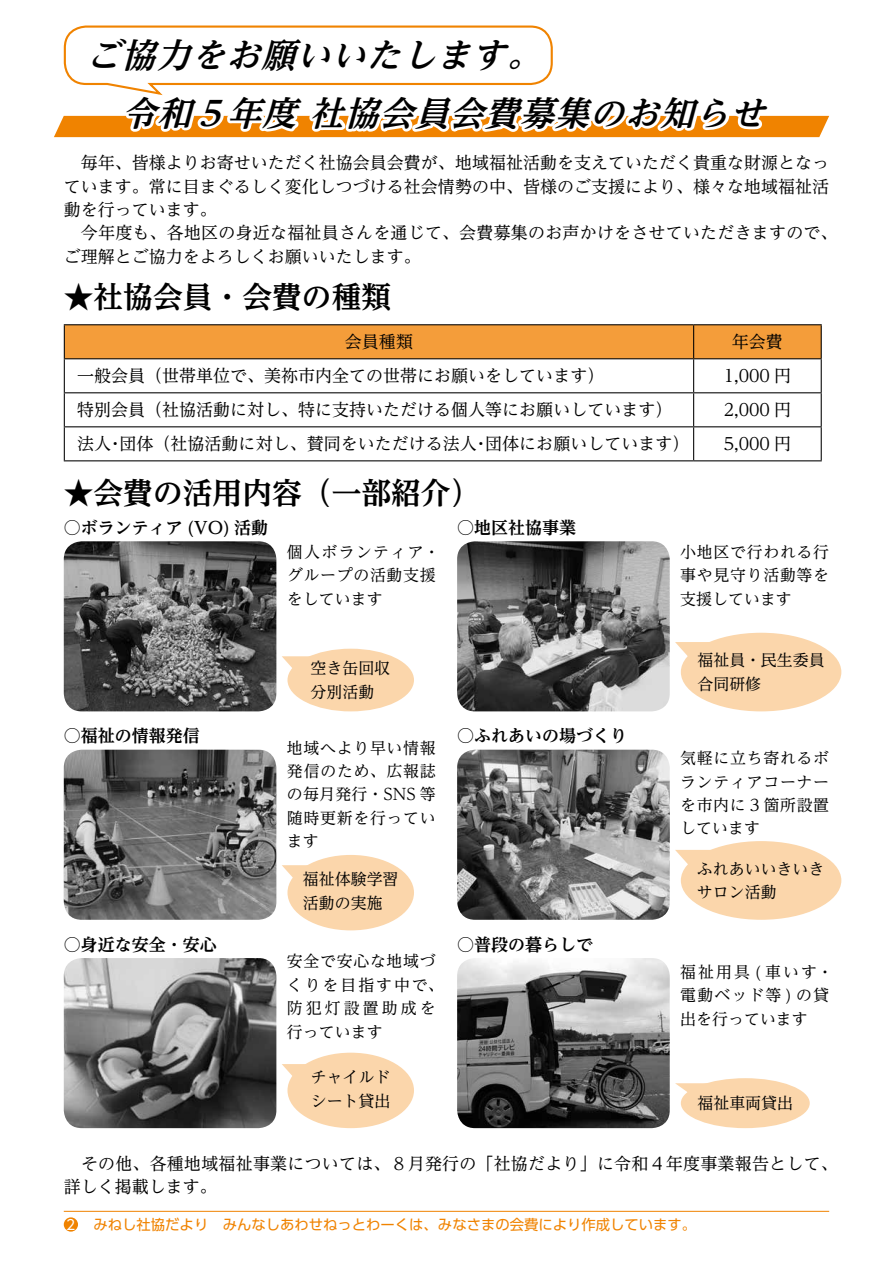
<style>
.page{position:relative;width:893px;height:1263px;background:#fff}
.page>*{position:absolute;margin:0;border:0;box-sizing:border-box;transform-origin:0 0}
.t1{font:italic 700 34.05px "UD Reimin Pro";color:#000}
.t2{font:700 29.7px "UD Reimin Pro";color:#000}
.t3{font:16.95px/23.4px "UD Reimin Pro";color:#000}
.t4{font:700 16.95px "UD Reimin Pro";color:#000}
.t5{font:15.9px/23.4px "UD Reimin Pro";letter-spacing:.04em;color:#000;text-align:justify}
.t6{font:15.9px/23.4px "UD Reimin Pro";color:#000}
.t7{font:15.9px/23.4px "UD Reimin Pro";letter-spacing:.12em;color:#000}
.t8{font:15.9px/23.4px "UD Reimin Pro";letter-spacing:.07em;color:#000}
.t9{font:14.4px "UD Shin Go Pro";color:#f08300}
.t10{font:13.8px "UD Shin Go Pro";color:#fff}
</style>
<div class="page">
<hr style="left:64px;top:1211px;width:765px;height:1px;background:#f08300">
<div style="left:64px;top:1217px;width:14px;height:14px;background:#f08300;border-radius:50%"></div>
<div style="left:65px;top:325px;width:756px;height:33px;background:#f49d3a"></div>
<hr style="left:64px;top:324px;width:630px;height:1px;background:#000">
<hr style="left:64px;top:325px;width:1px;height:33px;background:#000">
<hr style="left:694px;top:324px;width:128px;height:1px;background:#000">
<hr style="left:693px;top:325px;width:1px;height:33px;background:#000">
<hr style="left:821px;top:325px;width:1px;height:33px;background:#000">
<hr style="left:64px;top:358px;width:630px;height:1px;background:#000">
<hr style="left:64px;top:359px;width:1px;height:33px;background:#000">
<hr style="left:694px;top:358px;width:128px;height:1px;background:#000">
<hr style="left:693px;top:359px;width:1px;height:33px;background:#000">
<hr style="left:821px;top:359px;width:1px;height:33px;background:#000">
<hr style="left:64px;top:392px;width:630px;height:1px;background:#000">
<hr style="left:64px;top:393px;width:1px;height:33px;background:#000">
<hr style="left:694px;top:392px;width:128px;height:1px;background:#000">
<hr style="left:693px;top:393px;width:1px;height:33px;background:#000">
<hr style="left:821px;top:393px;width:1px;height:33px;background:#000">
<hr style="left:64px;top:426px;width:630px;height:1px;background:#000">
<hr style="left:64px;top:427px;width:1px;height:33px;background:#000">
<hr style="left:694px;top:426px;width:128px;height:1px;background:#000">
<hr style="left:693px;top:427px;width:1px;height:33px;background:#000">
<hr style="left:821px;top:427px;width:1px;height:33px;background:#000">
<hr style="left:64px;top:460px;width:630px;height:1px;background:#000">
<hr style="left:694px;top:460px;width:128px;height:1px;background:#000">
<img style="left:64px;top:541px;width:212px;height:170px">
<img style="left:457px;top:541px;width:213px;height:170px">
<img style="left:64px;top:750px;width:212px;height:170px">
<img style="left:457px;top:750px;width:213px;height:170px">
<img style="left:64px;top:958px;width:212px;height:170px">
<img style="left:457px;top:958px;width:213px;height:170px">
<svg style="left:54px;top:25px;width:775px;height:113px"></svg>
<div style="left:287px;top:649px;width:127px;height:62px;background:#fbd6ab;border-radius:50%"></div>
<svg style="left:282px;top:656px;width:27px;height:47px"></svg>
<svg style="left:282px;top:865px;width:24px;height:47px"></svg>
<div style="left:287px;top:855px;width:127px;height:75px;background:#fbd6ab;border-radius:50%"></div>
<svg style="left:282px;top:1064px;width:23px;height:12px"></svg>
<div style="left:287px;top:1053px;width:127px;height:75px;background:#fbd6ab;border-radius:50%"></div>
<svg style="left:675px;top:642px;width:34px;height:47px"></svg>
<div style="left:681px;top:633px;width:160px;height:78px;background:#fbd6ab;border-radius:50%"></div>
<svg style="left:675px;top:850px;width:34px;height:43px"></svg>
<div style="left:681px;top:841px;width:160px;height:79px;background:#fbd6ab;border-radius:50%"></div>
<svg style="left:675px;top:1083px;width:30px;height:30px"></svg>
<div style="left:681px;top:1078px;width:129px;height:50px;background:#fbd6ab;border-radius:50%"></div>
<h1 class="t1" style="left:86px;top:28px;width:471px">ご協力をお願いいたします。</h1>
<h1 class="t1" style="left:122px;top:85px;width:658px">令和５年度 社協会員会費募集のお知らせ</h1>
<p class="t3" style="left:64px;top:150px;width:775px">　毎年、皆様よりお寄せいただく社協会員会費が、地域福祉活動を支えていただく貴重な財源となっています。常に目まぐるしく変化しつづける社会情勢の中、皆様のご支援により、様々な地域福祉活動を行っています。<br>　今年度も、各地区の身近な福祉員さんを通じて、会費募集のお声かけをさせていただきますので、ご理解とご協力をよろしくお願いいたします。</p>
<h2 class="t2" style="left:64px;top:272px;width:329px">★社協会員・会費の種類</h2>
<p class="t3" style="left:345px;top:330px;width:70px">会員種類</p>
<p class="t3" style="left:732px;top:330px;width:53px">年会費</p>
<p class="t3" style="left:77px;top:364px;width:529px">一般会員（世帯単位で、美祢市内全ての世帯にお願いをしています）</p>
<p class="t3" style="left:724px;top:364px;width:69px">1,000 円</p>
<p class="t3" style="left:77px;top:398px;width:597px">特別会員（社協活動に対し、特に支持いただける個人等にお願いしています）</p>
<p class="t3" style="left:724px;top:398px;width:69px">2,000 円</p>
<p class="t3" style="left:77px;top:432px;width:614px">法人・団体（社協活動に対し、賛同をいただける法人・団体にお願いしています）</p>
<p class="t3" style="left:724px;top:432px;width:69px">5,000 円</p>
<h2 class="t2" style="left:64px;top:468px;width:418px">★会費の活用内容（一部紹介）</h2>
<p class="t4" style="left:64px;top:513px;width:206px">○ボランティア (VO) 活動</p>
<p class="t4" style="left:457px;top:513px;width:121px">○地区社協事業</p>
<p class="t5" style="left:287px;top:540px;width:154px;text-align:left">個人ボランティア・グループの活動支援をしています</p>
<p class="t4" style="left:64px;top:722px;width:138px">○福祉の情報発信</p>
<p class="t4" style="left:64px;top:930px;width:155px">○身近な安全・安心</p>
<p class="t6" style="left:310px;top:656px;width:81px">空き缶回収分別活動</p>
<p class="t5" style="left:287px;top:735px;width:150px">地域へより早い情報発信のため、広報誌の毎月発行・SNS 等随時更新を行っています</p>
<p class="t6" style="left:303px;top:867px;width:97px">福祉体験学習活動の実施</p>
<p class="t7" style="left:287px;top:949px;width:158px">安全で安心な地域づくりを目指す中で、防犯灯設置助成を行っています</p>
<p class="t6" style="left:311px;top:1065px;width:81px">チャイルドシート貸出</p>
<p class="t4" style="left:457px;top:722px;width:172px">○ふれあいの場づくり</p>
<p class="t4" style="left:457px;top:930px;width:138px">○普段の暮らしで</p>
<p class="t5" style="left:680px;top:540px;width:150px">小地区で行われる行事や見守り活動等を支援しています</p>
<p class="t6" style="left:697px;top:648px;width:129px">福祉員・民生委員合同研修</p>
<p class="t5" style="left:680px;top:746px;width:150px">気軽に立ち寄れるボランティアコーナーを市内に 3 箇所設置しています</p>
<p class="t6" style="left:697px;top:857px;width:129px">ふれあいいきいきサロン活動</p>
<p class="t8" style="left:680px;top:960px;width:154px">福祉用具 ( 車いす・電動ベッド等 ) の貸出を行っています</p>
<p class="t5" style="left:697px;top:1091px;width:97px">福祉車両貸出</p>
<p class="t3" style="left:64px;top:1151px;width:775px">　その他、各種地域福祉事業については、８月発行の「社協だより」に令和４年度事業報告として、詳しく掲載します。</p>
<p class="t10" style="left:66px;top:1213px;width:9px">2</p>
<p class="t9" style="left:94px;top:1213px;width:604px">みねし社協だより　みんなしあわせねっとわーくは、みなさまの会費により作成しています。</p>
</div>
